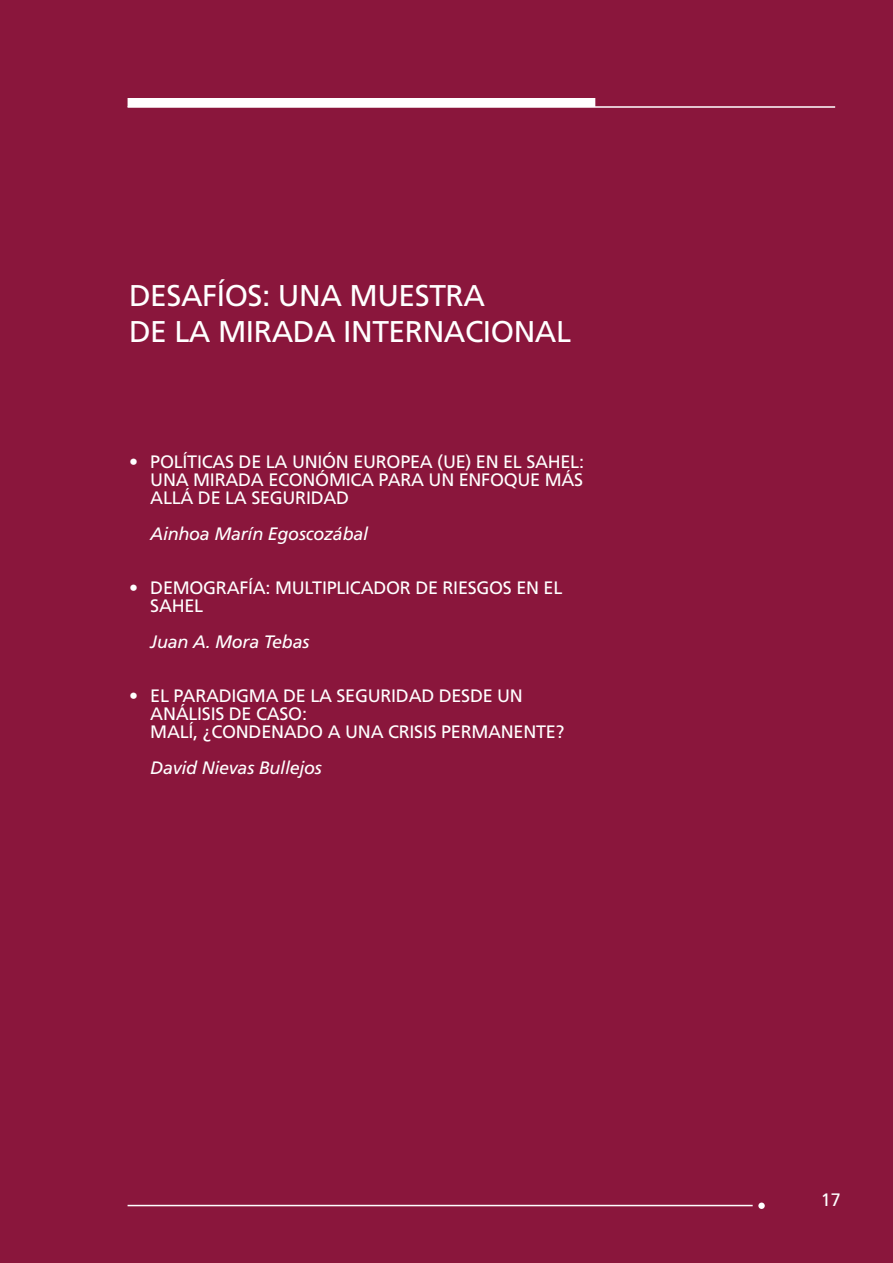
<style>
.page{position:relative;width:893px;height:1263px;background:#8a163c}
.page>*{position:absolute;margin:0;border:0;box-sizing:border-box;transform-origin:0 0}
.t1{font:30px/36px "Frutiger";letter-spacing:-.015em;color:#fff}
.t2{font:18px/18px "Frutiger";letter-spacing:-.015em;color:#fff}
.t3{font:italic 18px "Frutiger";letter-spacing:-.015em;color:#fff}
</style>
<div class="page">
<hr style="left:128px;top:106px;width:707px;height:2px;background:#fff">
<div style="left:128px;top:98px;width:467px;height:9px;background:#fff"></div>
<hr style="left:128px;top:1205px;width:625px;height:1px;background:#fff">
<div style="left:758px;top:1202px;width:7px;height:7px;background:#fff;border-radius:50%"></div>
<h1 class="t1" style="left:129px;top:277px;width:444px">DESAFÍOS: UNA MUESTRA<br>DE LA MIRADA INTERNACIONAL</h1>
<p class="t2" style="left:150px;top:453px;width:435px;text-align:justify;text-indent:-21px">• POLÍTICAS DE LA UNIÓN EUROPEA (UE) EN EL SAHEL:<br>UNA MIRADA ECONÓMICA PARA UN ENFOQUE MÁS ALLÁ DE LA SEGURIDAD</p>
<p class="t3" style="left:150px;top:523px;width:219px">Ainhoa Marín Egoscozábal</p>
<p class="t2" style="left:150px;top:579px;width:413px;text-indent:-21px">• DEMOGRAFÍA: MULTIPLICADOR DE RIESGOS EN EL<br>SAHEL</p>
<p class="t3" style="left:150px;top:631px;width:161px">Juan A. Mora Tebas</p>
<p class="t2" style="left:150px;top:687px;width:416px;text-indent:-21px">• EL PARADIGMA DE LA SEGURIDAD DESDE UN<br>ANÁLISIS DE CASO:<br>MALÍ, ¿CONDENADO A UNA CRISIS PERMANENTE?</p>
<p class="t3" style="left:150px;top:757px;width:173px">David Nievas Bullejos</p>
<p class="t2" style="left:821px;top:1191px;width:22px">17</p>
</div>
